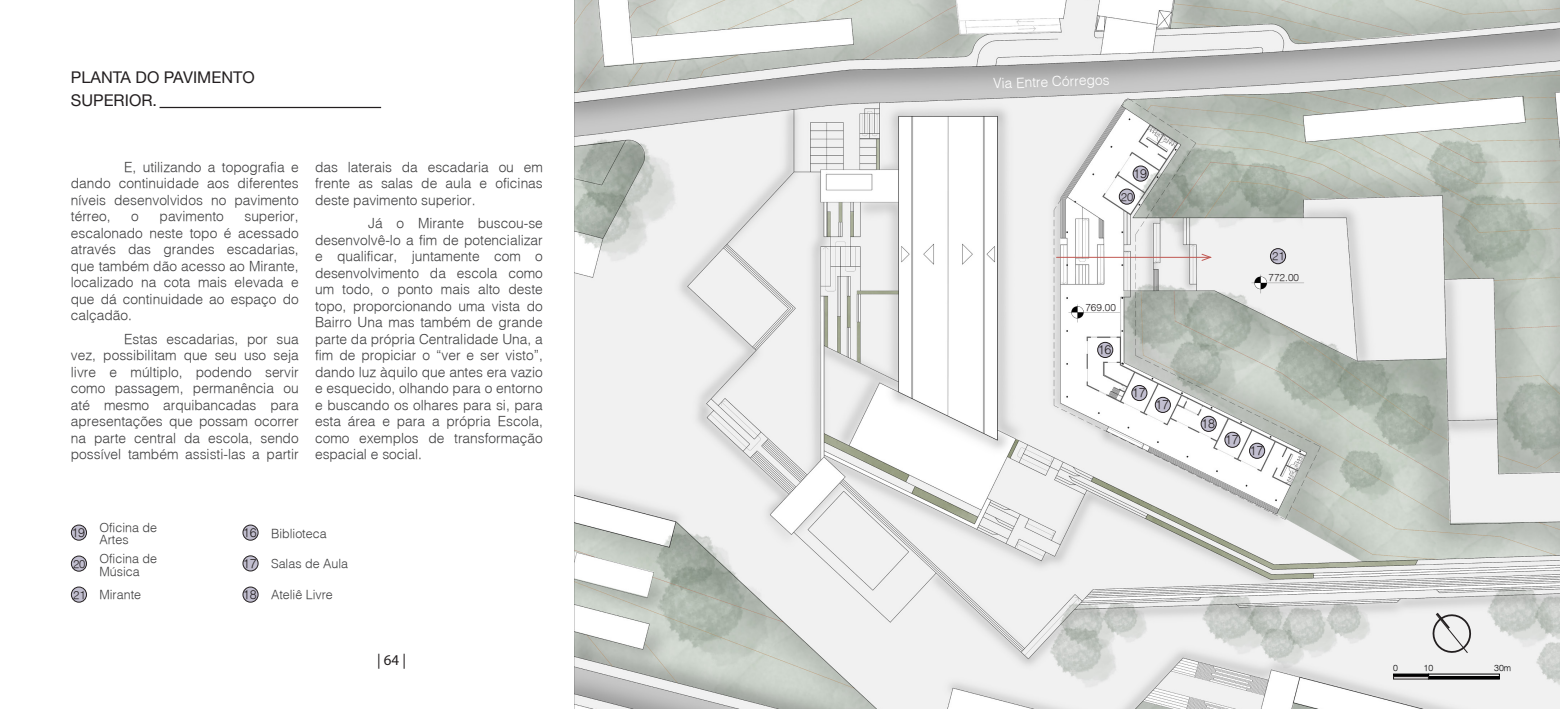
<style>
.page{position:relative;width:1560px;height:709px;background:#fff}
.page>*{position:absolute;margin:0;border:0;box-sizing:border-box;transform-origin:0 0}
.Semi-Título{font:16.25px "Helvetica Neue LT Std";color:#231f20}
.t1{font:15px "Myriad Pro";color:#231f20}
.Corpo_de_Texto{font:300 13.75px/16.5px "Helvetica";color:#3e3e3f;text-align:justify}
.Corpo_de_Texto-2{font:300 13.75px "Helvetica";color:#fff}
.Corpo_de_Texto-3{font:300 12.5px/12.5px "Helvetica";color:#3e3e3f}
.Corpo_de_Texto-4{font:300 12.5px "Helvetica";color:#231f20}
.Corpo_de_Texto-5{font:300 11.25px "Helvetica";color:#231f20}
.Corpo_de_Texto-6{font:300 10px "Helvetica";color:#231f20}
.Legenda{font:300 8.75px "Helvetica";color:#000001}
</style>
<div class="page">
<img style="left:574px;top:0;width:985px;height:709px">
<hr style="left:159px;top:107px;width:222px;height:1px;background:#231f20">
<div style="left:71px;top:525px;width:15px;height:15px;background:#c1becf;border-radius:50%"></div>
<div style="left:71px;top:524px;width:16px;height:16px;border:1px solid #231f20;border-radius:50%"></div>
<div style="left:71px;top:556px;width:15px;height:15px;background:#c1becf;border-radius:50%"></div>
<div style="left:71px;top:555px;width:16px;height:16px;border:1px solid #231f20;border-radius:50%"></div>
<div style="left:71px;top:587px;width:15px;height:15px;background:#c1becf;border-radius:50%"></div>
<div style="left:71px;top:586px;width:16px;height:16px;border:1px solid #231f20;border-radius:50%"></div>
<div style="left:243px;top:525px;width:15px;height:15px;background:#c1becf;border-radius:50%"></div>
<div style="left:242px;top:524px;width:16px;height:16px;border:1px solid #231f20;border-radius:50%"></div>
<div style="left:243px;top:587px;width:15px;height:15px;background:#c1becf;border-radius:50%"></div>
<div style="left:242px;top:586px;width:16px;height:16px;border:1px solid #231f20;border-radius:50%"></div>
<div style="left:243px;top:556px;width:15px;height:15px;background:#c1becf;border-radius:50%"></div>
<div style="left:242px;top:555px;width:16px;height:16px;border:1px solid #231f20;border-radius:50%"></div>
<svg style="left:1429px;top:611px;width:43px;height:44px"></svg>
<hr style="left:1427px;top:676px;width:72px;height:3px;background:#000001">
<div style="left:1427px;top:673px;width:72px;height:4px;border:1px solid #000001"></div>
<svg style="left:1392px;top:673px;width:36px;height:3px"></svg>
<div style="left:1392px;top:676px;width:36px;height:3px;border:1px solid #231f20"></div>
<div style="left:1132px;top:166px;width:16px;height:15px;background:#c1becf;border-radius:50%"></div>
<div style="left:1132px;top:165px;width:16px;height:17px;border:1px solid #231f20;border-radius:50%"></div>
<div style="left:1119px;top:189px;width:15px;height:15px;background:#c1becf;border-radius:50%"></div>
<div style="left:1118px;top:189px;width:16px;height:16px;border:1px solid #231f20;border-radius:50%"></div>
<div style="left:1270px;top:248px;width:15px;height:16px;background:#c1becf;border-radius:50%"></div>
<div style="left:1269px;top:248px;width:16px;height:16px;border:1px solid #231f20;border-radius:50%"></div>
<div style="left:1097px;top:342px;width:15px;height:15px;background:#c1becf;border-radius:50%"></div>
<div style="left:1097px;top:342px;width:16px;height:16px;border:1px solid #231f20;border-radius:50%"></div>
<div style="left:1200px;top:416px;width:16px;height:15px;background:#c1becf;border-radius:50%"></div>
<div style="left:1200px;top:416px;width:16px;height:16px;border:1px solid #231f20;border-radius:50%"></div>
<div style="left:1131px;top:385px;width:15px;height:15px;background:#c1becf;border-radius:50%"></div>
<div style="left:1131px;top:385px;width:16px;height:16px;border:1px solid #231f20;border-radius:50%"></div>
<div style="left:1155px;top:397px;width:15px;height:15px;background:#c1becf;border-radius:50%"></div>
<div style="left:1154px;top:397px;width:16px;height:16px;border:1px solid #231f20;border-radius:50%"></div>
<div style="left:1224px;top:432px;width:15px;height:15px;background:#c1becf;border-radius:50%"></div>
<div style="left:1224px;top:432px;width:16px;height:16px;border:1px solid #231f20;border-radius:50%"></div>
<div style="left:1249px;top:443px;width:15px;height:15px;background:#c1becf;border-radius:50%"></div>
<div style="left:1248px;top:443px;width:16px;height:16px;border:1px solid #231f20;border-radius:50%"></div>
<hr style="left:1056px;top:257px;width:154px;height:1px;background:#c05751">
<svg style="left:1200px;top:253px;width:12px;height:8px"></svg>
<img style="left:1068px;top:298px;width:52px;height:26px">
<img style="left:1251px;top:268px;width:52px;height:26px">
<p class="Semi-Título" style="left:71px;top:67px;width:185px">PLANTA DO PAVIMENTO</p>
<p class="Semi-Título" style="left:71px;top:90px;width:88px">SUPERIOR.</p>
<p class="Corpo_de_Texto" style="left:71px;top:158px;width:229px;text-indent:53px">E, utilizando a topografia e dando continuidade aos diferentes níveis desenvolvidos no pavimento térreo,</p>
<p class="Corpo_de_Texto" style="left:71px;top:207px;width:229px;text-indent:173px">superior, escalonado neste topo é acessado através das grandes escadarias, que também dão acesso ao Mirante, localizado na cota mais elevada e que dá continuidade ao espaço do calçadão.</p>
<p class="Corpo_de_Texto" style="left:71px;top:330px;width:229px;text-indent:53px">Estas escadarias, por sua vez, possibilitam que seu uso seja livre e múltiplo, podendo servir como passagem, permanência ou até mesmo arquibancadas para apresentações que possam ocorrer na parte central da escola, sendo possível também assisti-las a partir</p>
<p class="Corpo_de_Texto" style="left:131px;top:207px;width:9px">o</p>
<p class="Corpo_de_Texto" style="left:159px;top:207px;width:66px">pavimento</p>
<p class="Corpo_de_Texto" style="left:315px;top:158px;width:229px">das laterais da escadaria ou em frente as salas de aula e oficinas deste pavimento superior.</p>
<p class="Corpo_de_Texto" style="left:315px;top:215px;width:229px;text-indent:53px">Já o Mirante buscou-se desenvolvê-lo a fim de potencializar e qualificar, juntamente com o desenvolvimento da escola como um todo, o ponto mais alto deste topo, proporcionando uma vista do Bairro Una mas também de grande parte da própria Centralidade Una, a fim de propiciar o “ver e ser visto”, dando luz àquilo que antes era vazio e esquecido, olhando para o entorno e buscando os olhares para si, para esta área e para a própria Escola, como exemplos de transformação espacial e social.</p>
<p class="Corpo_de_Texto-4" style="left:71px;top:524px;width:15px">19</p>
<p class="Corpo_de_Texto-5" style="left:73px;top:556px;width:14px">20</p>
<p class="Corpo_de_Texto-5" style="left:73px;top:587px;width:14px">21</p>
<p class="Corpo_de_Texto-3" style="left:99px;top:520px;width:59px">Oficina de<br>Artes</p>
<p class="Corpo_de_Texto-3" style="left:99px;top:552px;width:59px">Oficina de<br>Música</p>
<p class="Corpo_de_Texto-3" style="left:99px;top:588px;width:43px">Mirante</p>
<p class="Corpo_de_Texto-4" style="left:243px;top:524px;width:15px">16</p>
<p class="Corpo_de_Texto-3" style="left:271px;top:526px;width:57px">Biblioteca</p>
<p class="Corpo_de_Texto-4" style="left:243px;top:555px;width:15px">17</p>
<p class="Corpo_de_Texto-3" style="left:271px;top:556px;width:79px">Salas de Aula</p>
<p class="Corpo_de_Texto-4" style="left:243px;top:586px;width:15px">18</p>
<p class="Corpo_de_Texto-3" style="left:271px;top:588px;width:63px">Ateliê Livre</p>
<p class="t1" style="left:377px;top:650px;width:30px">| 64 |</p>
<p class="Corpo_de_Texto-2" style="left:992px;top:75px;width:118px;rotate:-2deg">Via Entre Córregos</p>
<p class="Corpo_de_Texto-4" style="left:1132px;top:166px;width:15px">19</p>
<p class="Corpo_de_Texto-5" style="left:1120px;top:190px;width:14px">20</p>
<p class="Corpo_de_Texto-6" style="left:1085px;top:301px;width:32px">769.00</p>
<p class="Corpo_de_Texto-4" style="left:1097px;top:342px;width:15px">16</p>
<p class="Corpo_de_Texto-4" style="left:1131px;top:385px;width:15px">17</p>
<p class="Corpo_de_Texto-4" style="left:1155px;top:397px;width:15px">17</p>
<p class="Corpo_de_Texto-5" style="left:1271px;top:249px;width:14px">21</p>
<p class="Corpo_de_Texto-6" style="left:1268px;top:271px;width:32px">772.00</p>
<p class="Corpo_de_Texto-4" style="left:1200px;top:416px;width:15px">18</p>
<p class="Corpo_de_Texto-4" style="left:1224px;top:432px;width:15px">17</p>
<p class="Corpo_de_Texto-4" style="left:1249px;top:443px;width:15px">17</p>
<p class="Legenda" style="left:1392px;top:662px;width:6px">0</p>
<p class="Legenda" style="left:1423px;top:662px;width:11px">10</p>
<p class="Legenda" style="left:1493px;top:662px;width:19px">30m</p>
</div>
